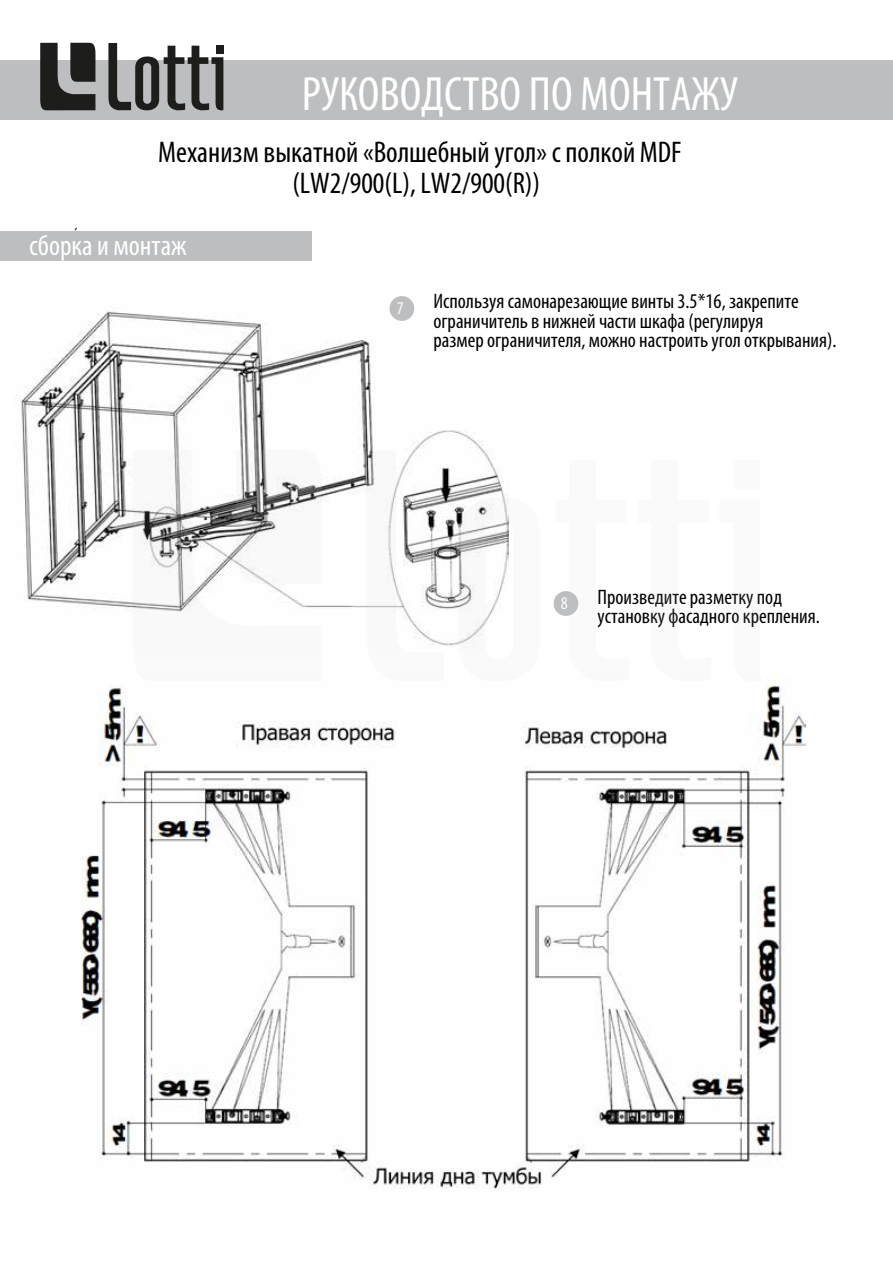
<style>
.page{position:relative;width:893px;height:1263px;background:#fff}
.page>*{position:absolute;margin:0;border:0;box-sizing:border-box;transform-origin:0 0}
.t1{font:condensed 48.45px "Myriad Pro";color:#fff}
.t2{font:condensed 30px/31.5px "Myriad Pro";color:#000;text-align:center}
.t3{font:condensed 28.8px "Myriad Pro";color:#fff}
.t4{font:condensed 21px/19.5px "Myriad Pro";color:#000}
.t5{font:condensed 18px "Myriad Pro";color:#fff}
</style>
<div class="page">
<div style="left:0;top:60px;width:893px;height:59px;background:#bcbec0"></div>
<div style="left:0;top:231px;width:312px;height:30px;background:#bcbec0"></div>
<img style="left:20px;top:307px;width:489px;height:339px">
<div style="left:389px;top:296px;width:25px;height:25px;background:#bcbec0;border-radius:50%"></div>
<img style="left:82px;top:685px;width:723px;height:504px">
<div style="left:554px;top:591px;width:24px;height:25px;background:#bcbec0;border-radius:50%"></div>
<svg style="left:40px;top:43px;width:55px;height:67px"></svg>
<svg style="left:108px;top:43px;width:115px;height:67px"></svg>
<div style="left:216px;top:46px;width:7px;height:8px;background:#1d1d1b"></div>
<svg style="left:133px;top:450px;width:189px;height:196px"></svg>
<svg style="left:366px;top:451px;width:78px;height:195px"></svg>
<svg style="left:458px;top:497px;width:51px;height:151px"></svg>
<div style="left:733px;top:460px;width:27px;height:28px;background:#fafafa"></div>
<h1 class="t1" style="left:302px;top:64px;width:438px">РУКОВОДСТВО ПО МОНТАЖУ</h1>
<h2 class="t2" style="left:158px;top:136px;width:525px">Механизм выкатной «Волшебный угол» с полкой MDF (LW2/900(L), LW2/900(R))</h2>
<h3 class="t3" style="left:29px;top:228px;width:159px">сборка и монтаж</h3>
<p class="t5" style="left:397px;top:297px;width:8px">7</p>
<p class="t4" style="left:433px;top:291px;width:404px">Используя самонарезающие винты 3.5*16, закрепите ограничитель в нижней части шкафа (регулируя<br>размер ограничителя, можно настроить угол открывания).</p>
<p class="t5" style="left:561px;top:592px;width:8px">8</p>
<p class="t4" style="left:597px;top:587px;width:224px">Произведите разметку под установку фасадного крепления.</p>
</div>
